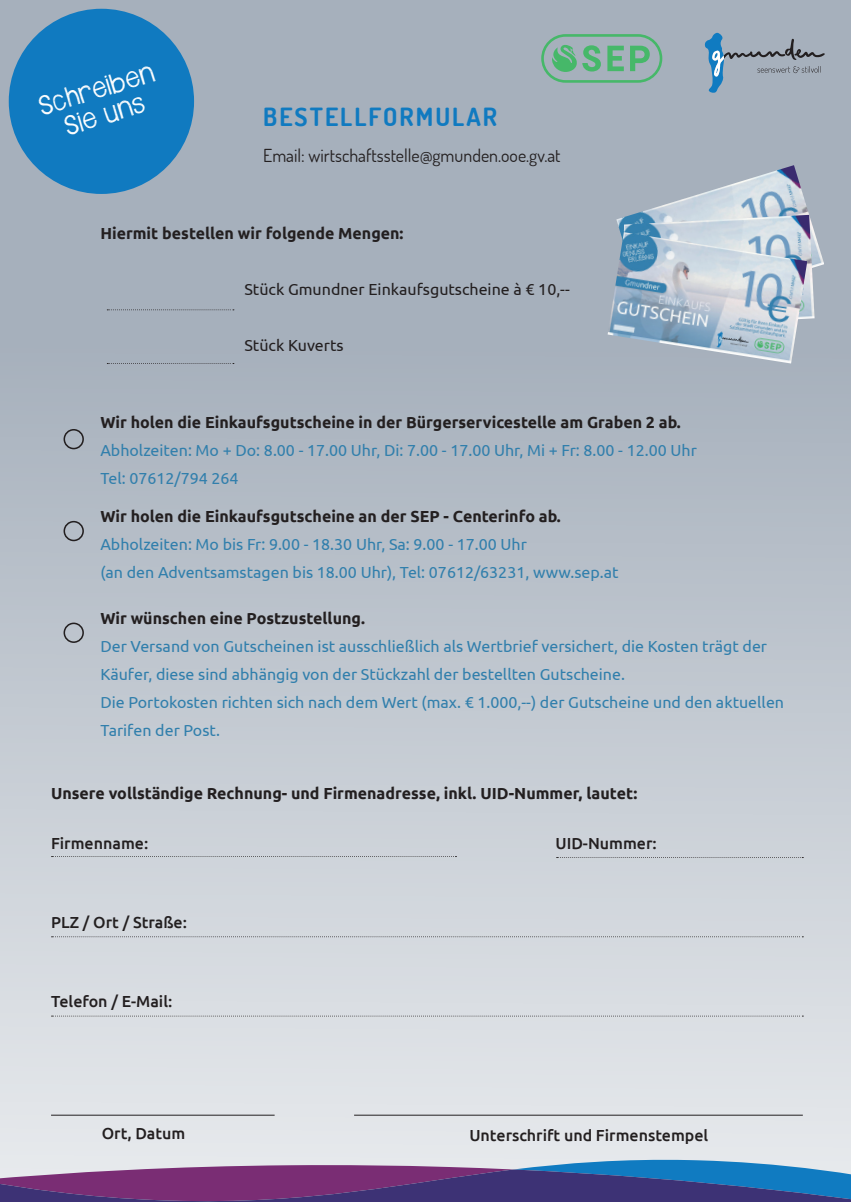
<style>
.page{position:relative;width:851px;height:1202px;background:#fff}
.page>*{position:absolute;margin:0;border:0;box-sizing:border-box;transform-origin:0 0}
.t1{font:700 25px "Dosis";letter-spacing:.08em;color:#107ac0}
.t2{font:22.4px/26.6px "Janda Safeand Sound";color:#fff;text-align:center}
.t3{font:18px "Dosis";color:#231f20}
.t4{font:16px/28px "Ubuntu";color:#317fac}
.t5{font:700 16px "Ubuntu";color:#231f20}
.t6{font:500 16px "Ubuntu";color:#231f20}
.t7{font:16px "Ubuntu";color:#231f20}
</style>
<div class="page">
<div style="left:0;top:0;width:850px;height:1202px;background:linear-gradient(to bottom,#99a4b2,#e2e5e9)"></div>
<svg style="left:704px;top:33px;width:120px;height:60px;background:#94a4b4"></svg>
<div style="left:63px;top:429px;width:21px;height:20px;border:2px solid #231f20;border-radius:50%"></div>
<div style="left:63px;top:521px;width:21px;height:20px;border:2px solid #231f20;border-radius:50%"></div>
<div style="left:63px;top:623px;width:21px;height:20px;border:2px solid #231f20;border-radius:50%"></div>
<svg style="left:107px;top:363px;width:127px;height:1px"></svg>
<svg style="left:107px;top:309px;width:127px;height:1px"></svg>
<svg style="left:52px;top:856px;width:404px;height:1px"></svg>
<svg style="left:556px;top:857px;width:247px;height:1px"></svg>
<svg style="left:52px;top:936px;width:751px;height:1px"></svg>
<svg style="left:52px;top:1015px;width:751px;height:1px"></svg>
<hr style="left:51px;top:1115px;width:223px;height:1px;background:#231f20">
<hr style="left:354px;top:1115px;width:448px;height:1px;background:#231f20">
<svg style="left:0;top:1159px;width:850px;height:43px;background:#675d96"></svg>
<svg style="left:541px;top:34px;width:121px;height:49px;background:#85b29f"></svg>
<img style="left:616px;top:165px;width:208px;height:153px">
<img style="left:623px;top:215px;width:191px;height:113px">
<img style="left:607px;top:232px;width:200px;height:131px">
<div style="left:9px;top:9px;width:185px;height:185px;background:#107ac0;border-radius:50%"></div>
<h2 class="t2" style="left:36px;top:95px;width:121px;rotate:-17deg">Schreiben<br>Sie uns</h2>
<h1 class="t1" style="left:263px;top:103px;width:235px">BESTELLFORMULAR</h1>
<p class="t3" style="left:263px;top:148px;width:299px">Email: wirtschaftsstelle@gmunden.ooe.gv.at</p>
<p class="t5" style="left:100px;top:227px;width:305px">Hiermit bestellen wir folgende Mengen:</p>
<p class="t7" style="left:244px;top:283px;width:327px">Stück Gmundner Einkaufsgutscheine à € 10,--</p>
<p class="t7" style="left:244px;top:339px;width:101px">Stück Kuverts</p>
<p class="t5" style="left:100px;top:415px;width:582px">Wir holen die Einkaufsgutscheine in der Bürgerservicestelle am Graben 2 ab.</p>
<p class="t4" style="left:100px;top:437px;width:598px">Abholzeiten: Mo + Do: 8.00 - 17.00 Uhr, Di: 7.00 - 17.00 Uhr, Mi + Fr: 8.00 - 12.00 Uhr<br>Tel: 07612/794 264</p>
<p class="t5" style="left:100px;top:510px;width:462px">Wir holen die Einkaufsgutscheine an der SEP - Centerinfo ab.</p>
<p class="t4" style="left:100px;top:532px;width:519px">Abholzeiten: Mo bis Fr: 9.00 - 18.30 Uhr, Sa: 9.00 - 17.00 Uhr<br>(an den Adventsamstagen bis 18.00 Uhr), Tel: 07612/63231, www.sep.at</p>
<p class="t5" style="left:100px;top:612px;width:266px">Wir wünschen eine Postzustellung.</p>
<p class="t4" style="left:100px;top:633px;width:685px">Der Versand von Gutscheinen ist ausschließlich als Wertbrief versichert, die Kosten trägt der Käufer, diese sind abhängig von der Stückzahl der bestellten Gutscheine.<br>Die Portokosten richten sich nach dem Wert (max. € 1.000,--) der Gutscheine und den aktuellen Tarifen der Post.</p>
<p class="t5" style="left:51px;top:786px;width:587px">Unsere vollständige Rechnung- und Firmenadresse, inkl. UID-Nummer, lautet:</p>
<p class="t6" style="left:51px;top:836px;width:99px">Firmenname:</p>
<p class="t6" style="left:555px;top:836px;width:103px">UID-Nummer:</p>
<p class="t6" style="left:51px;top:915px;width:137px">PLZ / Ort / Straße:</p>
<p class="t6" style="left:51px;top:994px;width:123px">Telefon / E-Mail:</p>
<p class="t6" style="left:102px;top:1126px;width:85px">Ort, Datum</p>
<p class="t6" style="left:469px;top:1128px;width:240px">Unterschrift und Firmenstempel</p>
</div>
